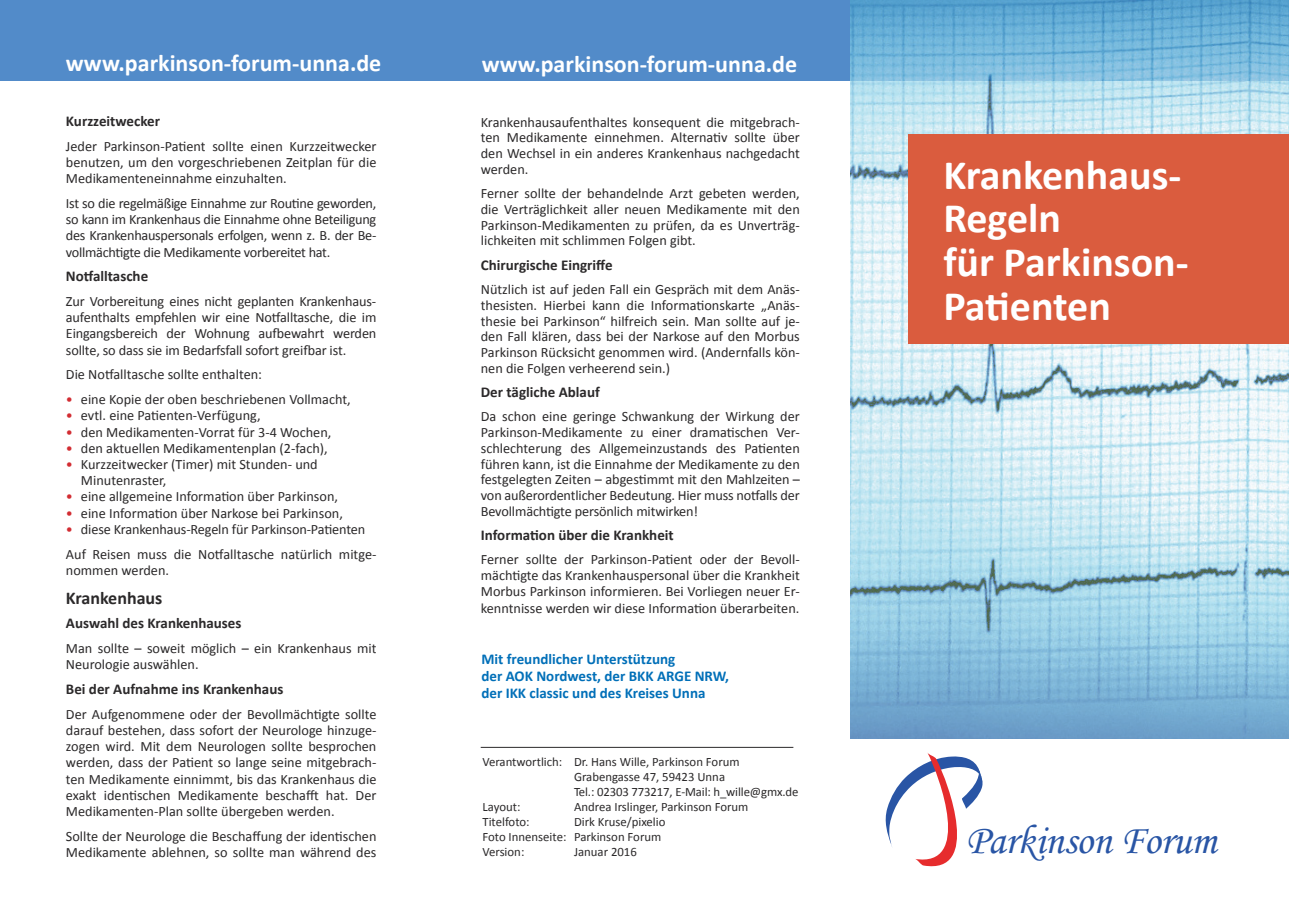
<style>
.page{position:relative;width:1289px;height:919px;background:#fff}
.page>*{position:absolute;margin:0;border:0;box-sizing:border-box;transform-origin:0 0}
.t1{font:700 42px/43.5px "Calibri";color:#fff}
.t2{font:41.4px "Monotype Corsiva";letter-spacing:-.01em;color:#2955a5}
.t3{font:700 24px "Calibri";color:#fff}
.t4{font:700 18px "Calibri";color:#2b292a}
.t5{font:700 15px "Calibri";color:#2b292a}
.t6{font:700 15px/16.8px "Calibri";color:#006fb8}
.t7{font:14.25px/16.2px "Calibri";color:#2b292a;text-align:justify}
.t8{font:12.75px/15px "Calibri";color:#2b292a}
.s1{color:#d22c32}
</style>
<div class="page">
<div style="left:0;top:0;width:1288px;height:80px;background:#528bc9"></div>
<hr style="left:480px;top:747px;width:313px;height:1px;background:#2b292a">
<img style="left:850px;top:0;width:438px;height:738px">
<div style="left:908px;top:135px;width:380px;height:209px;background:#da5c3e"></div>
<svg style="left:885px;top:753px;width:98px;height:113px"></svg>
<h3 class="t3" style="left:66px;top:46px;width:317px">www.parkinson-forum-unna.de</h3>
<h3 class="t3" style="left:482px;top:47px;width:317px">www.parkinson-forum-unna.de</h3>
<p class="t5" style="left:66px;top:110px;width:96px">Kurzzeitwecker</p>
<p class="t7" style="left:66px;top:138px;width:312px">Jeder Parkinson-Patient sollte einen Kurzzeitwecker benutzen, um den vorgeschriebenen Zeitplan für die Medikamenteneinnahme einzuhalten.</p>
<p class="t7" style="left:66px;top:195px;width:312px">Ist so die regelmäßige Einnahme zur Routine geworden, so kann im Krankenhaus die Einnahme ohne Beteiligung des Krankenhauspersonals erfolgen, wenn z. B. der Be&shy;vollmächtigte die Medikamente vorbereitet hat.</p>
<p class="t5" style="left:66px;top:266px;width:84px">Notfalltasche</p>
<p class="t7" style="left:66px;top:293px;width:312px">Zur Vorbereitung eines nicht geplanten Krankenhaus&shy;aufenthalts empfehlen wir eine Notfalltasche, die im Eingangsbereich der Wohnung aufbewahrt werden sollte, so dass sie im Bedarfsfall sofort greifbar ist.</p>
<p class="t7" style="left:66px;top:366px;width:198px">Die Notfalltasche sollte enthalten:</p>
<p class="t7" style="left:66px;top:391px;width:286px"><span class="s1">•</span> eine Kopie der oben beschriebenen Vollmacht,</p>
<p class="t7" style="left:66px;top:407px;width:196px"><span class="s1">•</span> evtl. eine Patienten-Verfügung,</p>
<p class="t7" style="left:66px;top:423px;width:267px"><span class="s1">•</span> den Medikamenten-Vorrat für 3-4 Wochen,</p>
<p class="t7" style="left:66px;top:439px;width:263px"><span class="s1">•</span> den aktuellen Medikamentenplan (2-fach),</p>
<p class="t7" style="left:81px;top:455px;width:238px;text-indent:-15px"><span class="s1">•</span> Kurzzeitwecker (Timer) mit Stunden- und<br>Minutenraster,</p>
<p class="t7" style="left:66px;top:488px;width:273px"><span class="s1">•</span> eine allgemeine Information über Parkinson,</p>
<p class="t7" style="left:66px;top:504px;width:278px"><span class="s1">•</span> eine Information über Narkose bei Parkinson,</p>
<p class="t7" style="left:66px;top:516px;width:312px;line-height:24.8px"><span class="s1">•</span> diese Krankenhaus-Regeln für Parkinson-Patienten<br>Auf Reisen muss die Notfalltasche natürlich mitge-</p>
<p class="t7" style="left:66px;top:561px;width:105px">nommen werden.</p>
<p class="t4" style="left:66px;top:585px;width:98px">Krankenhaus</p>
<p class="t5" style="left:66px;top:612px;width:177px">Auswahl des Krankenhauses</p>
<p class="t7" style="left:66px;top:640px;width:312px">Man sollte – soweit möglich – ein Krankenhaus mit<br>Neurologie auswählen.</p>
<p class="t5" style="left:66px;top:678px;width:219px">Bei der Aufnahme ins Krankenhaus</p>
<p class="t7" style="left:66px;top:705px;width:312px">Der Aufgenommene oder der Bevollmächtigte sollte darauf bestehen, dass sofort der Neurologe hinzuge&shy;zogen wird. Mit dem Neurologen sollte besprochen werden, dass der Patient so lange seine mitgebrach&shy;ten Medikamente einnimmt, bis das Krankenhaus die exakt identischen Medikamente beschafft hat. Der Medikamenten-Plan sollte übergeben werden.</p>
<p class="t7" style="left:66px;top:827px;width:312px">Sollte der Neurologe die Beschaffung der identischen<br>Medikamente ablehnen, so sollte man während des</p>
<p class="t7" style="left:481px;top:114px;width:320px;line-height:15.8px">Krankenhausaufenthaltes konsequent die mitgebrach&shy;ten Medikamente einnehmen. Alternativ sollte über den Wechsel in ein anderes Krankenhaus nachgedacht werden.</p>
<p class="t7" style="left:481px;top:185px;width:320px;line-height:15.8px">Ferner sollte der behandelnde Arzt gebeten werden, die Verträglichkeit aller neuen Medikamente mit den Parkinson-Medikamenten zu prüfen, da es Unverträg&shy;lichkeiten mit schlimmen Folgen gibt.</p>
<p class="t5" style="left:481px;top:254px;width:133px">Chirurgische Eingriffe</p>
<p class="t7" style="left:481px;top:281px;width:320px;line-height:15.8px">Nützlich ist auf jeden Fall ein Gespräch mit dem Anäs&shy;thesisten. Hierbei kann die Informationskarte „Anäs&shy;thesie bei Parkinson“ hilfreich sein. Man sollte auf je&shy;den Fall klären, dass bei der Narkose auf den Morbus Parkinson Rücksicht genommen wird. (Andernfalls kön&shy;nen die Folgen verheerend sein.)</p>
<p class="t5" style="left:481px;top:381px;width:120px">Der tägliche Ablauf</p>
<p class="t7" style="left:481px;top:408px;width:320px;line-height:15.8px">Da schon eine geringe Schwankung der Wirkung der Parkinson-Medikamente zu einer dramatischen Ver&shy;schlechterung des Allgemeinzustands des Patienten führen kann, ist die Einnahme der Medikamente zu den festgelegten Zeiten – abgestimmt mit den Mahlzeiten – von außerordentlicher Bedeutung. Hier muss notfalls der Bevollmächtigte persönlich mitwirken!</p>
<p class="t5" style="left:481px;top:524px;width:194px">Information über die Krankheit</p>
<p class="t7" style="left:481px;top:551px;width:320px">Ferner sollte der Parkinson-Patient oder der Bevoll&shy;mächtigte das Krankenhauspersonal über die Krankheit Morbus Parkinson informieren. Bei Vorliegen neuer Er&shy;kenntnisse werden wir diese Information überarbeiten.</p>
<p class="t6" style="left:481px;top:650px;width:249px">Mit freundlicher Unterstützung<br>der AOK Nordwest, der BKK ARGE NRW, der IKK classic und des Kreises Unna</p>
<p class="t8" style="left:482px;top:753px;width:259px">Verantwortlich: Dr. Hans Wille, Parkinson Forum</p>
<p class="t8" style="left:574px;top:768px;width:153px">Grabengasse 47, 59423 Unna</p>
<p class="t8" style="left:574px;top:783px;width:226px">Tel.: 02303 773217, E-Mail: h_wille@gmx.de</p>
<p class="t8" style="left:482px;top:798px;width:39px">Layout:</p>
<p class="t8" style="left:574px;top:798px;width:176px">Andrea Irslinger, Parkinson Forum</p>
<p class="t8" style="left:482px;top:813px;width:49px">Titelfoto:</p>
<p class="t8" style="left:482px;top:813px;width:184px;text-indent:92px">Dirk Kruse/pixelio<br>Foto Innenseite: Parkinson Forum<br>Version:</p>
<p class="t8" style="left:574px;top:843px;width:64px">Januar 2016</p>
<h1 class="t1" style="left:943px;top:152px;width:247px">Krankenhaus-<br>Regeln<br>für Parkinson-<br>Patienten</h1>
<h2 class="t2" style="left:965px;top:824px;width:252px">Parkinson Forum</h2>
</div>
